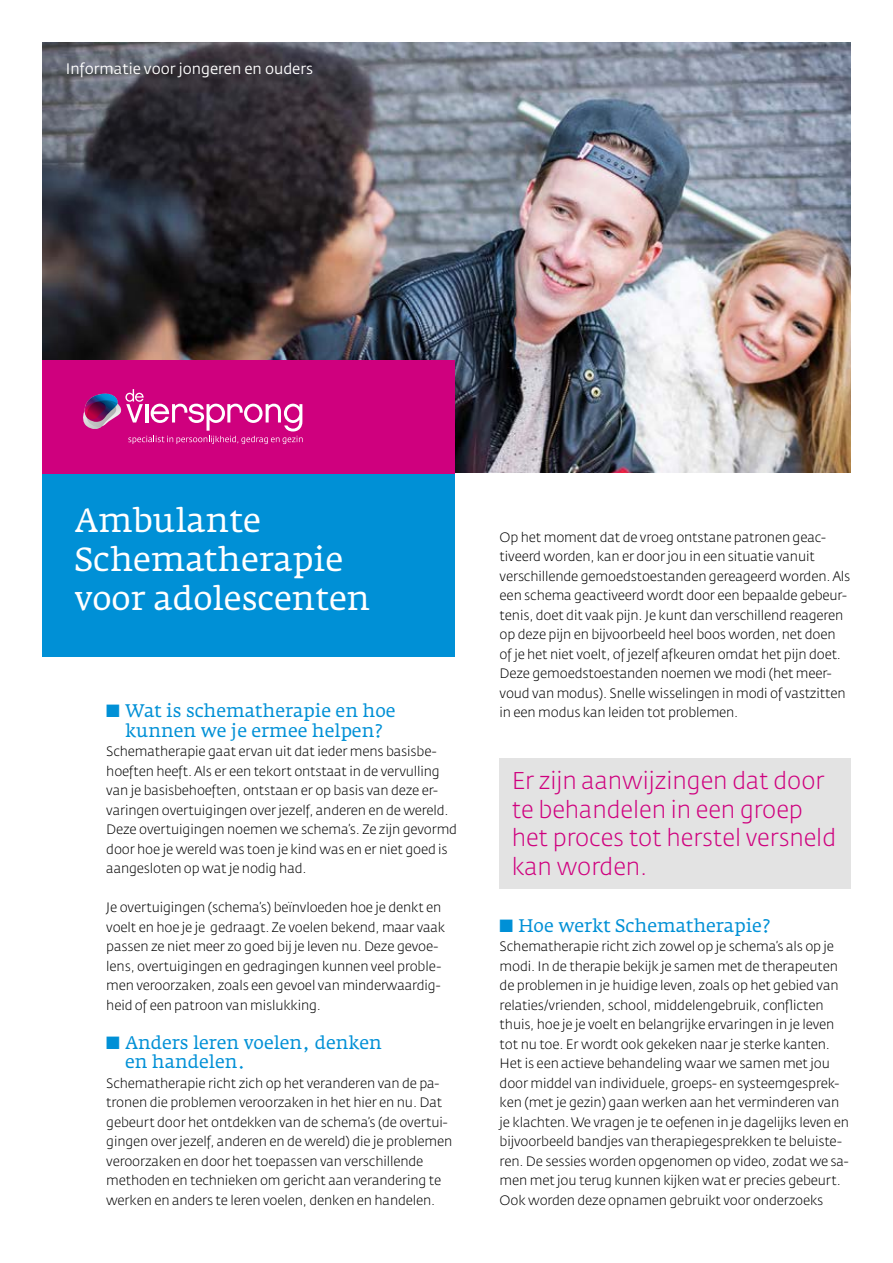
<style>
.page{position:relative;width:893px;height:1263px;background:#fff}
.page>*{position:absolute;margin:0;border:0;box-sizing:border-box;transform-origin:0 0}
.t1{font:33px/39px "Fedra Serif A Book LF";color:#fff}
.t2{font:24px/28.5px "Fedra Sans Light LF";color:#cf007e}
.t3{font:18px/19.5px "Fedra Serif A Book LF";color:#0090d6;text-align:center}
.t4{font:15px "Fedra Sans Book LF";color:#fff}
.t5{font:13.5px/19.5px "Fedra Sans Light LF";letter-spacing:-.01em;color:#000}
</style>
<div class="page">
<img style="left:43px;top:43px;width:807px;height:430px">
<div style="left:499px;top:758px;width:351px;height:131px;background:#e3e3e3"></div>
<div style="left:43px;top:361px;width:412px;height:114px;background:#cf007e"></div>
<svg style="left:83px;top:389px;width:220px;height:55px"></svg>
<div style="left:43px;top:475px;width:412px;height:182px;background:#0090d6"></div>
<p class="t4" style="left:66px;top:60px;width:249px">Informatie voor jongeren en ouders</p>
<h1 class="t1" style="left:74px;top:502px;width:297px">Ambulante<br>Schematherapie voor adolescenten</h1>
<h3 class="t3" style="left:106px;top:701px;width:291px">■ Wat is schematherapie en hoe kunnen we je ermee helpen?</h3>
<p class="t5" style="left:106px;top:742px;width:352px">Schematherapie gaat ervan uit dat ieder mens basisbe&shy;hoeften heeft. Als er een tekort ontstaat in de vervulling van je basisbehoeften, ontstaan er op basis van deze er&shy;varingen overtuigingen over jezelf, anderen en de wereld.<br>Deze overtuigingen noemen we schema’s. Ze zijn gevormd door hoe je wereld was toen je kind was en er niet goed is aangesloten op wat je nodig had.</p>
<p class="t5" style="left:106px;top:898px;width:340px">Je overtuigingen (schema’s) beïnvloeden hoe je denkt en voelt en hoe je je gedraagt. Ze voelen bekend, maar vaak passen ze niet meer zo goed bij je leven nu. Deze gevoe&shy;lens, overtuigingen en gedragingen kunnen veel proble&shy;men veroorzaken, zoals een gevoel van minderwaardig&shy;heid of een patroon van mislukking.</p>
<h3 class="t3" style="left:125px;top:1033px;width:258px;text-align:left;text-indent:-19px">■ Anders leren voelen, denken en handelen.</h3>
<p class="t5" style="left:106px;top:1073px;width:347px">Schematherapie richt zich op het veranderen van de pa&shy;tronen die problemen veroorzaken in het hier en nu. Dat gebeurt door het ontdekken van de schema’s (de overtui&shy;gingen over jezelf, anderen en de wereld) die je problemen veroorzaken en door het toepassen van verschillende methoden en technieken om gericht aan verandering te werken en anders te leren voelen, denken en handelen.</p>
<p class="t5" style="left:500px;top:527px;width:352px">Op het moment dat de vroeg ontstane patronen geac&shy;tiveerd worden, kan er door jou in een situatie vanuit verschillende gemoedstoestanden gereageerd worden. Als een schema geactiveerd wordt door een bepaalde gebeur&shy;tenis, doet dit vaak pijn. Je kunt dan verschillend reageren op deze pijn en bijvoorbeeld heel boos worden, net doen of je het niet voelt, of jezelf afkeuren omdat het pijn doet.<br>Deze gemoedstoestanden noemen we modi (het meer&shy;voud van modus). Snelle wisselingen in modi of vastzitten in een modus kan leiden tot problemen.</p>
<h2 class="t2" style="left:512px;top:767px;width:326px">Er zijn aanwijzingen dat door te behandelen in een groep het proces tot herstel versneld kan worden.</h2>
<h3 class="t3" style="left:500px;top:916px;width:272px">■ Hoe werkt Schematherapie?</h3>
<p class="t5" style="left:500px;top:937px;width:351px">Schematherapie richt zich zowel op je schema’s als op je modi. In de therapie bekijk je samen met de therapeuten de problemen in je huidige leven, zoals op het gebied van relaties/vrienden, school, middelengebruik, conflicten thuis, hoe je je voelt en belangrijke ervaringen in je leven tot nu toe. Er wordt ook gekeken naar je sterke kanten.<br>Het is een actieve behandeling waar we samen met jou door middel van individuele, groeps- en systeemgesprek&shy;ken (met je gezin) gaan werken aan het verminderen van je klachten. We vragen je te oefenen in je dagelijks leven en bijvoorbeeld bandjes van therapiegesprekken te beluiste&shy;ren. De sessies worden opgenomen op video, zodat we sa&shy;men met jou terug kunnen kijken wat er precies gebeurt.<br>Ook worden deze opnamen gebruikt voor onderzoeks</p>
</div>
